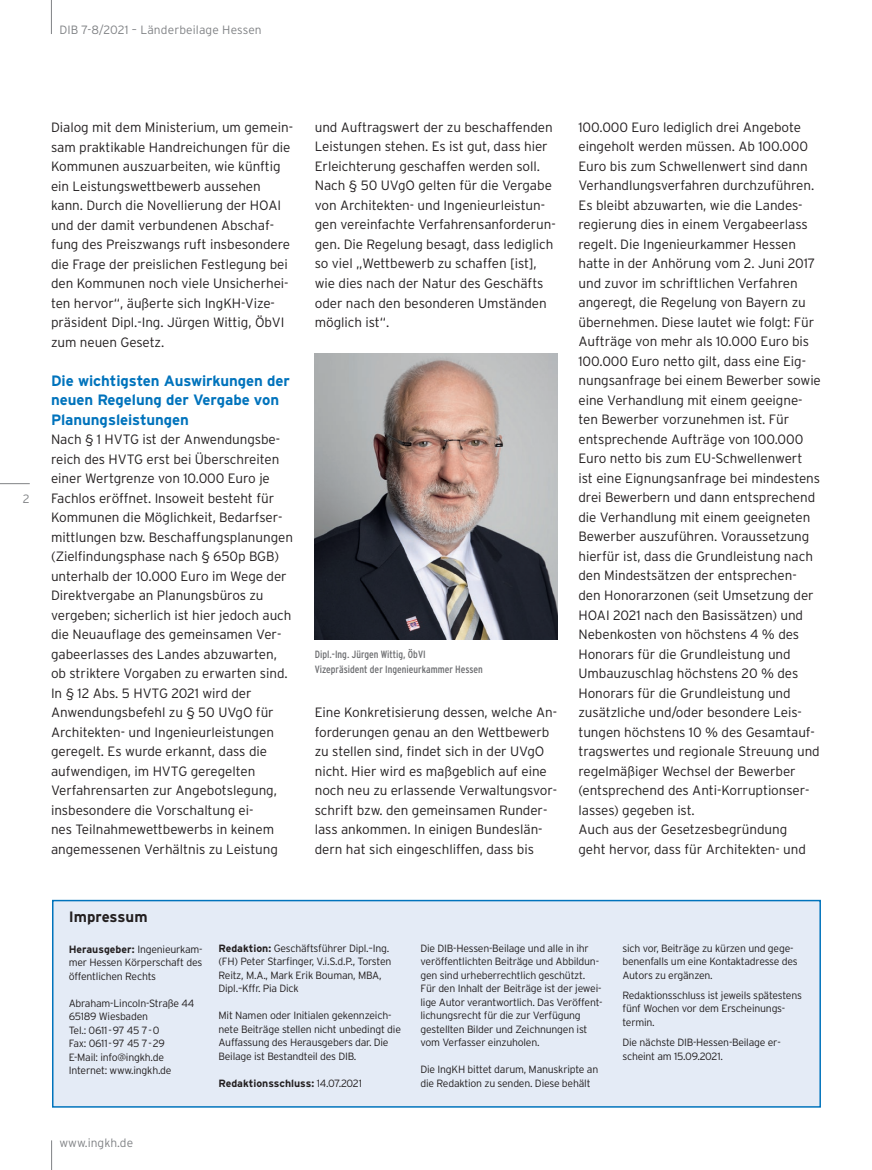
<style>
.page{position:relative;width:872px;height:1170px;background:#fff}
.page>*{position:absolute;margin:0;border:0;box-sizing:border-box;transform-origin:0 0}
.t1{font:700 15px/19.5px "Interstate";letter-spacing:-.005em;color:#0073bc}
.t2{font:700 15px "Interstate";color:#231f20}
.t3{font:300 13.5px/19.5px "Interstate";letter-spacing:-.005em;color:#231f20}
.t4{font:300 12px "Interstate";letter-spacing:.01em;color:#808285}
.t5{font:300 10.5px/13.5px "Interstate";letter-spacing:-.02em;color:#231f20}
.t6{font:condensed 10.5px/14.2px "Interstate";color:#6c6d70}
.t7{font:700 10.5px "Interstate";color:#231f20}
.s1{font-weight:700}
.s2{font-weight:300}
</style>
<div class="page">
<hr style="left:0;top:483px;width:30px;height:1px;background:#808285">
<svg style="left:51px;top:1140px;width:1px;height:29px"></svg>
<hr style="left:51px;top:0;width:1px;height:34px;background:#808285">
<div style="left:52px;top:899px;width:769px;height:208px;background:#e4ebf6;border:2px solid #0073bc"></div>
<img style="left:315px;top:354px;width:242px;height:285px">
<p class="t4" style="left:59px;top:23px;width:204px">DIB 7-8/2021 – Länderbeilage Hessen</p>
<p class="t4" style="left:23px;top:492px;width:8px">2</p>
<p class="t3" style="left:51px;top:117px;width:243px">Dialog mit dem Ministerium, um gemein&shy;sam praktikable Handreichungen für die Kommunen auszuarbeiten, wie künftig ein Leistungswettbewerb aussehen kann. Durch die Novellierung der HOAI und der damit verbundenen Abschaf&shy;fung des Preiszwangs ruft insbesondere die Frage der preislichen Festlegung bei den Kommunen noch viele Unsicherhei&shy;ten hervor“, äußerte sich IngKH-Vize&shy;präsident Dipl.-Ing. Jürgen Wittig, ÖbVI zum neuen Gesetz.</p>
<p class="t1" style="left:51px;top:370px;width:240px">Die wichtigsten Auswirkungen der neuen Regelung der Vergabe von<br>Planungsleistungen</p>
<p class="t3" style="left:51px;top:429px;width:243px">Nach § 1 HVTG ist der Anwendungsbe&shy;reich des HVTG erst bei Überschreiten einer Wertgrenze von 10.000 Euro je Fachlos eröffnet. Insoweit besteht für Kommunen die Möglichkeit, Bedarfser&shy;mittlungen bzw. Beschaffungsplanungen (Zielfindungsphase nach § 650p BGB) unterhalb der 10.000 Euro im Wege der Direktvergabe an Planungsbüros zu vergeben; sicherlich ist hier jedoch auch die Neuauflage des gemeinsamen Ver&shy;gabeerlasses des Landes abzuwarten, ob striktere Vorgaben zu erwarten sind.<br>In § 12 Abs. 5 HVTG 2021 wird der Anwendungsbefehl zu § 50 UVgO für Architekten- und Ingenieurleistungen geregelt. Es wurde erkannt, dass die aufwendigen, im HVTG geregelten Verfahrensarten zur Angebotslegung, insbesondere die Vorschaltung ei-<br>nes Teilnahmewettbewerbs in keinem angemessenen Verhältnis zu Leistung</p>
<p class="t3" style="left:315px;top:117px;width:242px">und Auftragswert der zu beschaffenden Leistungen stehen. Es ist gut, dass hier Erleichterung geschaffen werden soll.<br>Nach § 50 UVgO gelten für die Vergabe von Architekten- und Ingenieurleistun&shy;gen vereinfachte Verfahrensanforderun&shy;gen. Die Regelung besagt, dass lediglich so viel „Wettbewerb zu schaffen [ist], wie dies nach der Natur des Geschäfts oder nach den besonderen Umständen möglich ist“.</p>
<p class="t6" style="left:315px;top:647px;width:170px">Dipl.-Ing. Jürgen Wittig, ÖbVI<br>Vizepräsident der Ingenieurkammer Hessen</p>
<p class="t3" style="left:315px;top:702px;width:244px">Eine Konkretisierung dessen, welche An&shy;forderungen genau an den Wettbewerb zu stellen sind, findet sich in der UVgO nicht. Hier wird es maßgeblich auf eine noch neu zu erlassende Verwaltungsvor&shy;schrift bzw. den gemeinsamen Runder&shy;lass ankommen. In einigen Bundeslän&shy;dern hat sich eingeschliffen, dass bis</p>
<p class="t3" style="left:578px;top:117px;width:244px">100.000 Euro lediglich drei Angebote eingeholt werden müssen. Ab 100.000<br>Euro bis zum Schwellenwert sind dann Verhandlungsverfahren durchzuführen.<br>Es bleibt abzuwarten, wie die Landes&shy;regierung dies in einem Vergabeerlass regelt. Die Ingenieurkammer Hessen hatte in der Anhörung vom 2. Juni 2017 und zuvor im schriftlichen Verfahren angeregt, die Regelung von Bayern zu übernehmen. Diese lautet wie folgt: Für Aufträge von mehr als 10.000 Euro bis 100.000 Euro netto gilt, dass eine Eig&shy;nungsanfrage bei einem Bewerber sowie eine Verhandlung mit einem geeigne&shy;ten Bewerber vorzunehmen ist. Für entsprechende Aufträge von 100.000<br>Euro netto bis zum EU-Schwellenwert<br>ist eine Eignungsanfrage bei mindestens drei Bewerbern und dann entsprechend die Verhandlung mit einem geeigneten Bewerber auszuführen. Voraussetzung hierfür ist, dass die Grundleistung nach den Mindestsätzen der entsprechen&shy;den Honorarzonen (seit Umsetzung der HOAI 2021 nach den Basissätzen) und Nebenkosten von höchstens 4 % des Honorars für die Grundleistung und Umbauzuschlag höchstens 20 % des Honorars für die Grundleistung und zusätzliche und/oder besondere Leis&shy;tungen höchstens 10 % des Gesamtauf&shy;tragswertes und regionale Streuung und regelmäßiger Wechsel der Bewerber (entsprechend des Anti-Korruptionser&shy;lasses) gegeben ist.<br>Auch aus der Gesetzesbegründung<br>geht hervor, dass für Architekten- und</p>
<p class="t2" style="left:69px;top:908px;width:80px">Impressum</p>
<p class="t5" style="left:69px;top:942px;width:135px;text-align:justify"><span class="s1">Herausgeber:</span> Ingenieurkam&shy;mer Hessen Körperschaft des öffentlichen Rechts</p>
<p class="t5" style="left:69px;top:996px;width:127px">Abraham-Lincoln-Straße 44<br>65189 Wiesbaden<br>Tel.: 0611-97 45 7-0<br>Fax: 0611-97 45 7-29<br>E-Mail: info@ingkh.de<br>Internet: www.ingkh.de</p>
<p class="t5" style="left:218px;top:941px;width:174px"><span class="s1">Redaktion:</span> Geschäftsführer Dipl.–Ing. (FH) Peter Starfinger, V.i.S.d.P., Torsten Reitz, M.A., Mark Erik Bouman, MBA, Dipl.–Kffr. Pia Dick</p>
<p class="t5" style="left:218px;top:1008px;width:184px">Mit Namen oder Initialen gekennzeich&shy;nete Beiträge stellen nicht unbedingt die Auffassung des Herausgebers dar. Die Beilage ist Bestandteil des DIB.</p>
<p class="t7" style="left:218px;top:1077px;width:145px">Redaktionsschluss: <span class="s2">14.07.2021</span></p>
<p class="t4" style="left:60px;top:1135px;width:75px">www.ingkh.de</p>
<p class="t5" style="left:420px;top:941px;width:182px">Die DIB-Hessen-Beilage und alle in ihr veröffentlichten Beiträge und Abbildun&shy;gen sind urheberrechtlich geschützt.<br>Für den Inhalt der Beiträge ist der jewei&shy;lige Autor verantwortlich. Das Veröffent&shy;lichungsrecht für die zur Verfügung gestellten Bilder und Zeichnungen ist vom Verfasser einzuholen.</p>
<p class="t5" style="left:420px;top:1062px;width:179px">Die IngKH bittet darum, Manuskripte an die Redaktion zu senden. Diese behält</p>
<p class="t5" style="left:622px;top:941px;width:177px">sich vor, Beiträge zu kürzen und gege&shy;benenfalls um eine Kontaktadresse des<br>Autors zu ergänzen.</p>
<p class="t5" style="left:622px;top:988px;width:181px">Redaktionsschluss ist jeweils spätestens fünf Wochen vor dem Erscheinungs&shy;termin.</p>
<p class="t5" style="left:622px;top:1035px;width:160px">Die nächste DIB-Hessen-Beilage er&shy;scheint am 15.09.2021.</p>
</div>
